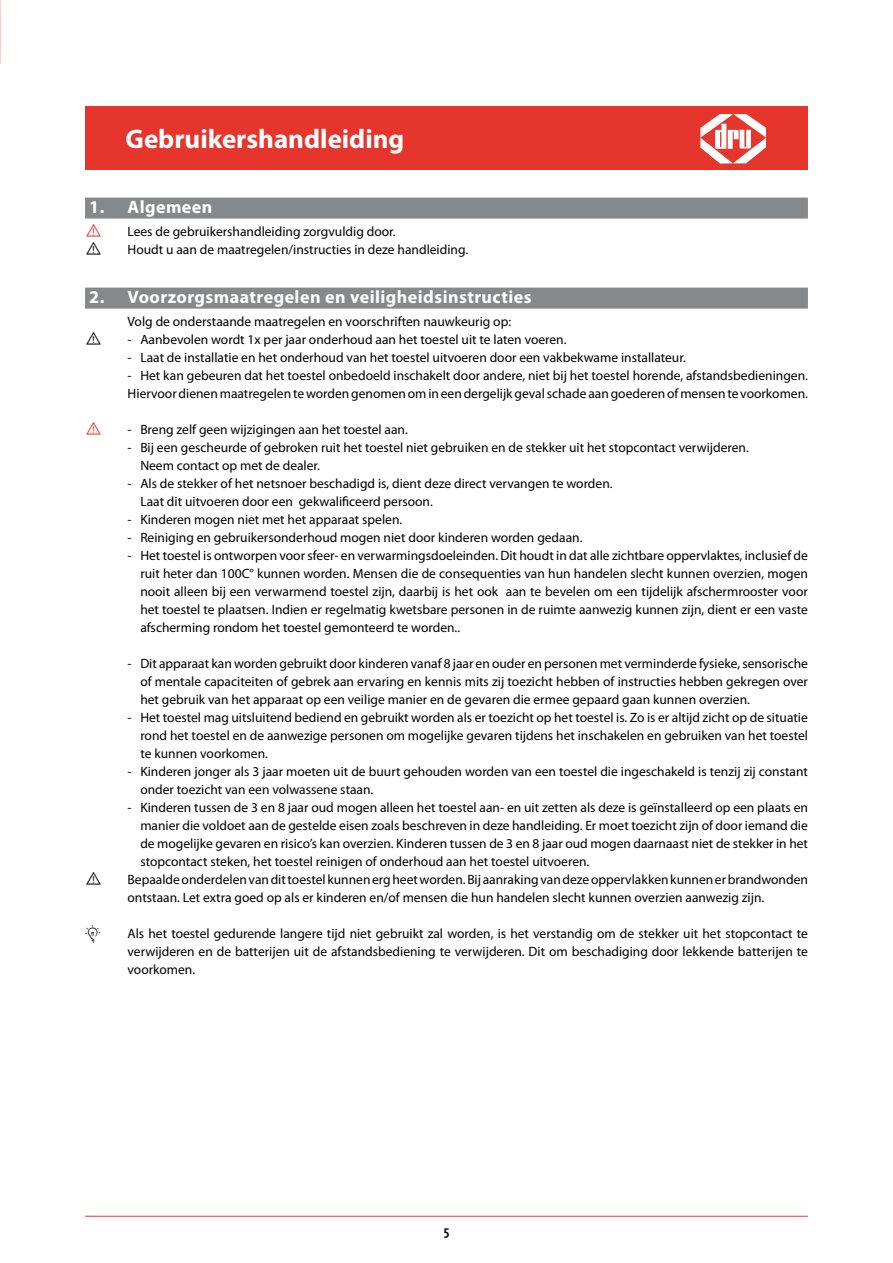
<style>
.page{position:relative;width:893px;height:1263px;background:#fff}
.page>*{position:absolute;margin:0;border:0;box-sizing:border-box;transform-origin:0 0}
.t1{font:700 27px "Myriad Pro";color:#fff}
.t2{font:700 18px "Myriad Pro";letter-spacing:.025em;color:#fff}
.t3{font:13.5px/18px "Myriad Pro";color:#000}
.t4{font:700 13.5px "Scala Sans";color:#000}
</style>
<div class="page">
<div style="left:85px;top:106px;width:723px;height:64px;background:#e5352c"></div>
<div style="left:85px;top:198px;width:723px;height:21px;background:#87888a"></div>
<div style="left:85px;top:288px;width:723px;height:21px;background:#87888a"></div>
<svg style="left:700px;top:114px;width:66px;height:50px"></svg>
<hr style="left:85px;top:1216px;width:723px;height:1px;background:#e5352c">
<h1 class="t1" style="left:125px;top:121px;width:280px">Gebruikershandleiding</h1>
<h2 class="t2" style="left:89px;top:195px;width:125px">1. Algemeen</h2>
<p class="t3" style="left:128px;top:222px;width:270px">Lees de gebruikershandleiding zorgvuldig door.</p>
<p class="t3" style="left:128px;top:240px;width:342px">Houdt u aan de maatregelen/instructies in deze handleiding.</p>
<h2 class="t2" style="left:89px;top:285px;width:444px">2. Voorzorgsmaatregelen en veiligheidsinstructies</h2>
<p class="t3" style="left:128px;top:312px;width:385px">Volg de onderstaande maatregelen en voorschriften nauwkeurig op:</p>
<p class="t3" style="left:128px;top:330px;width:440px">- Aanbevolen wordt 1x per jaar onderhoud aan het toestel uit te laten voeren.</p>
<p class="t3" style="left:128px;top:348px;width:560px">- Laat de installatie en het onderhoud van het toestel uitvoeren door een vakbekwame installateur.</p>
<p class="t3" style="left:128px;top:366px;width:682px">- Het kan gebeuren dat het toestel onbedoeld inschakelt door andere, niet bij het toestel horende, afstandsbedieningen.<br>Hiervoor dienen maatregelen te worden genomen om in een dergelijk geval schade aan goederen of mensen te voorkomen.</p>
<p class="t3" style="left:128px;top:420px;width:282px">- Breng zelf geen wijzigingen aan het toestel aan.</p>
<p class="t3" style="left:140px;top:438px;width:610px;text-indent:-13px">- Bij een gescheurde of gebroken ruit het toestel niet gebruiken en de stekker uit het stopcontact verwijderen.<br>Neem contact op met de dealer.</p>
<p class="t3" style="left:140px;top:474px;width:474px;text-indent:-13px">- Als de stekker of het netsnoer beschadigd is, dient deze direct vervangen te worden.<br>Laat dit uitvoeren door een gekwalificeerd persoon.</p>
<p class="t3" style="left:128px;top:510px;width:276px">- Kinderen mogen niet met het apparaat spelen.</p>
<p class="t3" style="left:128px;top:528px;width:456px">- Reiniging en gebruikersonderhoud mogen niet door kinderen worden gedaan.</p>
<p class="t3" style="left:140px;top:546px;width:669px;text-align:justify;text-indent:-13px">- Het toestel is ontworpen voor sfeer- en verwarmingsdoeleinden. Dit houdt in dat alle zichtbare oppervlaktes, inclusief de ruit heter dan 100C° kunnen worden. Mensen die de consequenties van hun handelen slecht kunnen overzien, mogen nooit alleen bij een verwarmend toestel zijn, daarbij is het ook aan te bevelen om een tijdelijk afschermrooster voor het toestel te plaatsen. Indien er regelmatig kwetsbare personen in de ruimte aanwezig kunnen zijn, dient er een vaste afscherming rondom het toestel gemonteerd te worden..</p>
<p class="t3" style="left:140px;top:654px;width:669px;text-align:justify;text-indent:-13px">- Dit apparaat kan worden gebruikt door kinderen vanaf 8 jaar en ouder en personen met verminderde fysieke, sensorische of mentale capaciteiten of gebrek aan ervaring en kennis mits zij toezicht hebben of instructies hebben gekregen over het gebruik van het apparaat op een veilige manier en de gevaren die ermee gepaard gaan kunnen overzien.</p>
<p class="t3" style="left:140px;top:708px;width:669px;text-align:justify;text-indent:-13px">- Het toestel mag uitsluitend bediend en gebruikt worden als er toezicht op het toestel is. Zo is er altijd zicht op de situatie rond het toestel en de aanwezige personen om mogelijke gevaren tijdens het inschakelen en gebruiken van het toestel te kunnen voorkomen.</p>
<p class="t3" style="left:140px;top:762px;width:669px;text-indent:-13px">- Kinderen jonger als 3 jaar moeten uit de buurt gehouden worden van een toestel die ingeschakeld is tenzij zij constant onder toezicht van een volwassene staan.</p>
<p class="t3" style="left:140px;top:798px;width:669px;text-align:justify;text-indent:-13px">- Kinderen tussen de 3 en 8 jaar oud mogen alleen het toestel aan- en uit zetten als deze is geïnstalleerd op een plaats en manier die voldoet aan de gestelde eisen zoals beschreven in deze handleiding. Er moet toezicht zijn of door iemand die de mogelijke gevaren en risico’s kan overzien. Kinderen tussen de 3 en 8 jaar oud mogen daarnaast niet de stekker in het stopcontact steken, het toestel reinigen of onderhoud aan het toestel uitvoeren.</p>
<p class="t3" style="left:128px;top:870px;width:682px">Bepaalde onderdelen van dit toestel kunnen erg heet worden. Bij aanraking van deze oppervlakken kunnen er brandwonden ontstaan. Let extra goed op als er kinderen en/of mensen die hun handelen slecht kunnen overzien aanwezig zijn.</p>
<p class="t3" style="left:128px;top:924px;width:682px;text-align:justify">Als het toestel gedurende langere tijd niet gebruikt zal worden, is het verstandig om de stekker uit het stopcontact te verwijderen en de batterijen uit de afstandsbediening te verwijderen. Dit om beschadiging door lekkende batterijen te voorkomen.</p>
<p class="t4" style="left:444px;top:1223px;width:7px">5</p>
</div>
